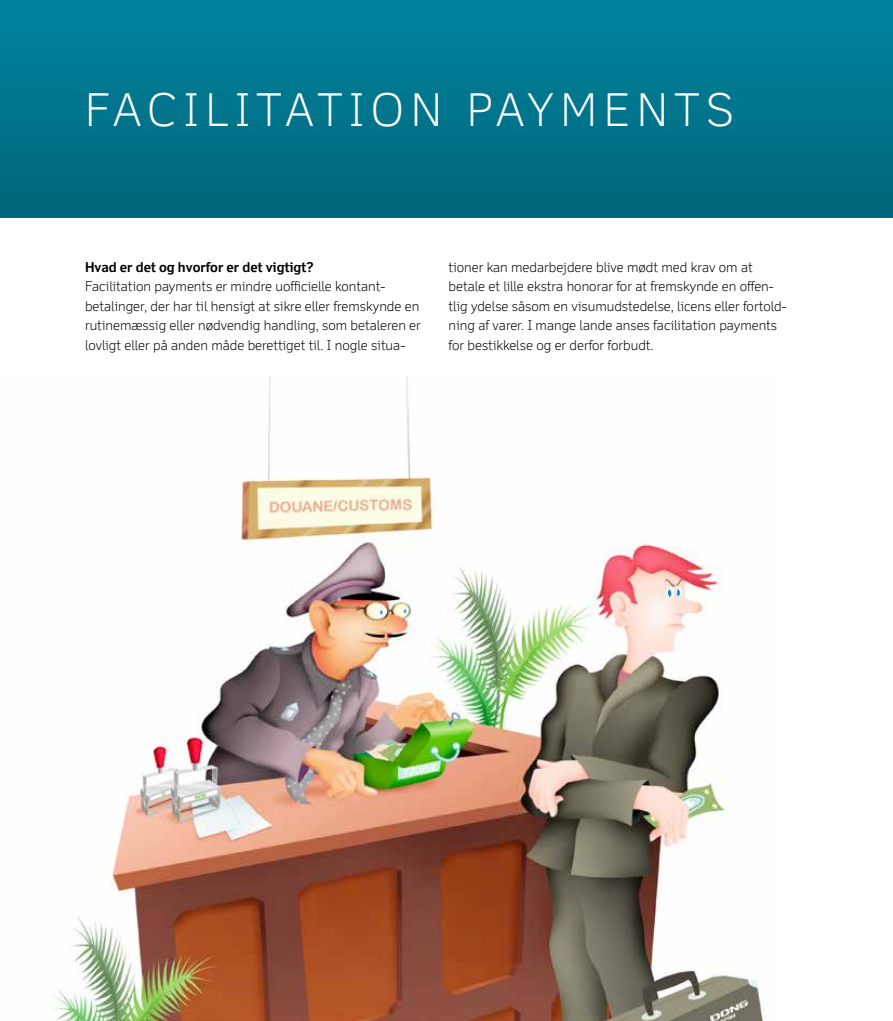
<style>
.page{position:relative;width:893px;height:1021px;background:#fff}
.page>*{position:absolute;margin:0;border:0;box-sizing:border-box;transform-origin:0 0}
.t1{font:300 45px "Felbridge DONG Energy";letter-spacing:.15em;color:#fff}
.t2{font:300 13.5px/19.5px "Felbridge DONG Energy";color:#000}
.t3{font:700 13.5px "Felbridge DONG Energy";color:#000}
</style>
<div class="page">
<div style="left:0;top:0;width:893px;height:218px;background:linear-gradient(to bottom,#00839e,#00677b)"></div>
<img style="left:55px;top:376px;width:709px;height:644px">
<h1 class="t1" style="left:85px;top:83px;width:651px">FACILITATION PAYMENTS</h1>
<p class="t3" style="left:85px;top:259px;width:230px">Hvad er det og hvorfor er det vigtigt?</p>
<p class="t2" style="left:85px;top:277px;width:337px">Facilitation payments er mindre uofficielle kontant&shy;betalinger, der har til hensigt at sikre eller fremskynde en rutinemæssig eller nødvendig handling, som betaleren er lovligt eller på anden måde berettiget til. I nogle situa-</p>
<p class="t2" style="left:449px;top:257px;width:340px">tioner kan medarbejdere blive mødt med krav om at betale et lille ekstra honorar for at fremskynde en offen&shy;tlig ydelse såsom en visumudstedelse, licens eller fortold&shy;ning af varer. I mange lande anses facilitation payments for bestikkelse og er derfor forbudt.</p>
</div>
